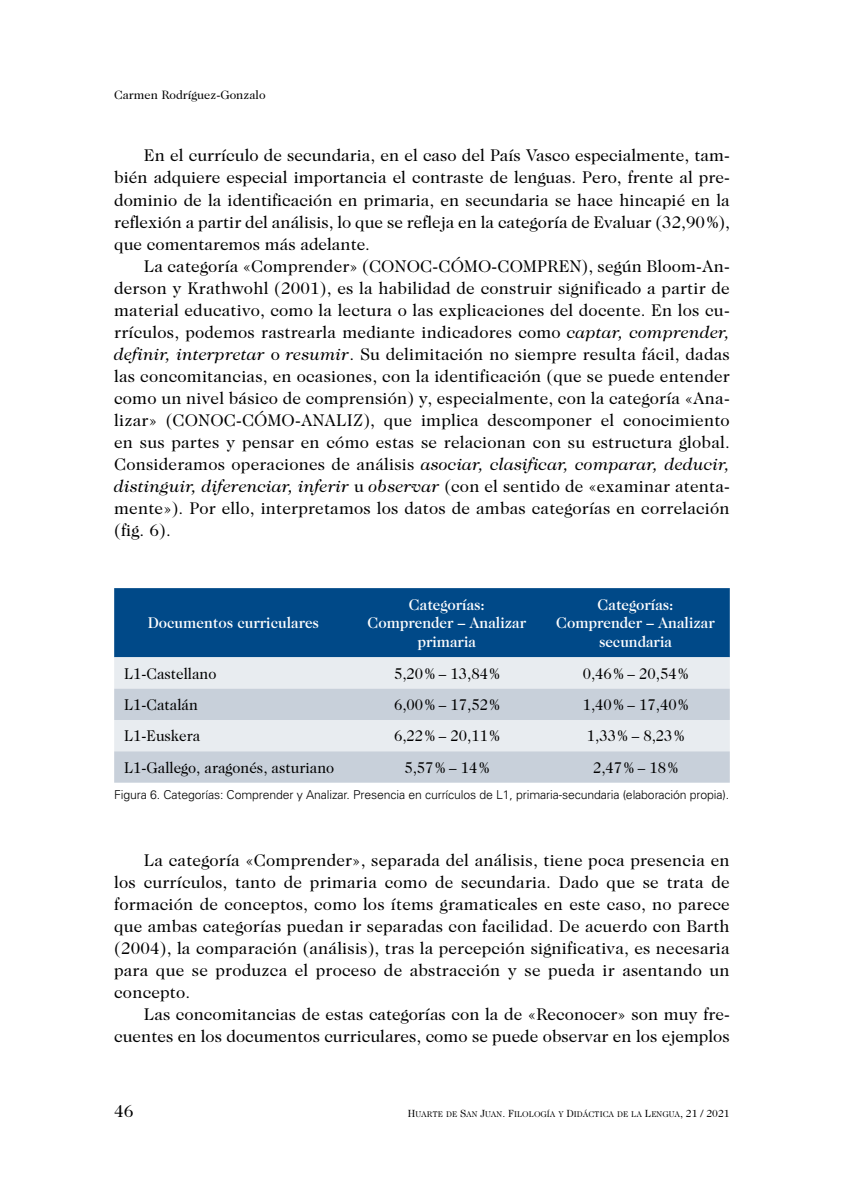
<style>
.page{position:relative;width:844px;height:1191px;background:#fff}
.page>*{position:absolute;margin:0;border:0;box-sizing:border-box;transform-origin:0 0}
.t1{font:17.5px "Caslon 224 Std";color:#000}
.t2{font:17.15px/22.1px "Caslon 224 Std";color:#000;text-align:justify}
.t3{font:15.75px "Caslon 224 Std";color:#000;scale:.95 1}
.t4{font:500 15.75px/18.9px "Caslon 224 Std";color:#fff;text-align:center;scale:.95 1}
.t5{font:300 12.25px "Univers";letter-spacing:-.01em;color:#000}
.t6{font:12.25px "Caslon 224 Std";color:#000}
.t7{font:8.4px "Caslon 224 Std Book SC800";color:#000}
.s1{font-style:italic}
.s2{font-size:10.5px}
</style>
<div class="page">
<div style="left:114px;top:588px;width:615px;height:69px;background:#004988"></div>
<div style="left:114px;top:657px;width:615px;height:31px;background:#e8ecf0"></div>
<svg style="left:114px;top:688px;width:615px;height:94px;background:#d2d9e1"></svg>
<p class="t6" style="left:114px;top:88px;width:153px">Carmen Rodríguez-Gonzalo</p>
<p class="t2" style="left:114px;top:144px;width:617px;text-indent:30px">En el currículo de secundaria, en el caso del País Vasco especialmente, tam&shy;bién adquiere especial importancia el contraste de lenguas. Pero, frente al pre&shy;dominio de la identificación en primaria, en secundaria se hace hincapié en la reflexión a partir del análisis, lo que se refleja en la categoría de Evaluar (32,90%), que comentaremos más adelante.</p>
<p class="t2" style="left:114px;top:255px;width:617px;text-indent:30px">La categoría «Comprender» (CONOC-CÓMO-COMPREN), según Bloom-An&shy;derson y Krathwohl (2001), es la habilidad de construir significado a partir de material educativo, como la lectura o las explicaciones del docente. En los cu&shy;rrículos, podemos rastrearla mediante indicadores como <span class="s1">captar, comprender, definir, interpretar</span> o <span class="s1">resumir</span>. Su delimitación no siempre resulta fácil, dadas las concomitancias, en ocasiones, con la identificación (que se puede entender como un nivel básico de comprensión) y, especialmente, con la categoría «Ana&shy;lizar» (CONOC-CÓMO-ANALIZ), que implica descomponer el conocimiento en sus partes y pensar en cómo estas se relacionan con su estructura global.<br>Consideramos operaciones de análisis <span class="s1">asociar, clasificar, comparar, deducir, distinguir, diferenciar, inferir</span> u <span class="s1">observar</span> (con el sentido de «examinar atenta&shy;mente»). Por ello, interpretamos los datos de ambas categorías en correlación (fig. 6).</p>
<p class="t4" style="left:148px;top:613px;width:182px">Documentos curriculares</p>
<p class="t4" style="left:367px;top:594px;width:168px">Categorías:<br>Comprender – Analizar primaria</p>
<p class="t4" style="left:556px;top:594px;width:168px">Categorías:<br>Comprender – Analizar secundaria</p>
<p class="t3" style="left:124px;top:664px;width:99px">L1-Castellano</p>
<p class="t3" style="left:394px;top:664px;width:113px">5,20% – 13,84%</p>
<p class="t3" style="left:582px;top:664px;width:113px">0,46% – 20,54%</p>
<p class="t3" style="left:124px;top:695px;width:79px">L1-Catalán</p>
<p class="t3" style="left:394px;top:695px;width:113px">6,00% – 17,52%</p>
<p class="t3" style="left:582px;top:695px;width:113px">1,40% – 17,40%</p>
<p class="t3" style="left:124px;top:727px;width:82px">L1-Euskera</p>
<p class="t3" style="left:394px;top:727px;width:113px">6,22% – 20,11%</p>
<p class="t3" style="left:586px;top:727px;width:104px">1,33% – 8,23%</p>
<p class="t3" style="left:124px;top:758px;width:223px">L1-Gallego, aragonés, asturiano</p>
<p class="t3" style="left:404px;top:758px;width:91px">5,57% – 14%</p>
<p class="t3" style="left:593px;top:758px;width:91px">2,47% – 18%</p>
<p class="t5" style="left:114px;top:787px;width:616px">Figura 6. Categorías: Comprender y Analizar. Presencia en currículos de L1, primaria-secundaria (elaboración propia).</p>
<p class="t2" style="left:114px;top:848px;width:617px;text-indent:30px">La categoría «Comprender», separada del análisis, tiene poca presencia en los currículos, tanto de primaria como de secundaria. Dado que se trata de formación de conceptos, como los ítems gramaticales en este caso, no parece que ambas categorías puedan ir separadas con facilidad. De acuerdo con Barth (2004), la comparación (análisis), tras la percepción significativa, es necesaria para que se produzca el proceso de abstracción y se pueda ir asentando un concepto.</p>
<p class="t2" style="left:114px;top:1003px;width:617px;text-align:right">Las concomitancias de estas categorías con la de «Reconocer» son muy fre&shy;cuentes en los documentos curriculares, como se puede observar en los ejemplos</p>
<p class="t1" style="left:114px;top:1100px;width:21px">46</p>
<p class="t7" style="left:408px;top:1108px;width:323px"><span class="s2">H</span>UARTE DE <span class="s2">S</span>AN <span class="s2">J</span>UAN<span class="s2">. F</span>ILOLOGÍA Y <span class="s2">D</span>IDÁCTICA DE LA <span class="s2">L</span>ENGUA<span class="s2">, 21 / 2021</span></p>
</div>
